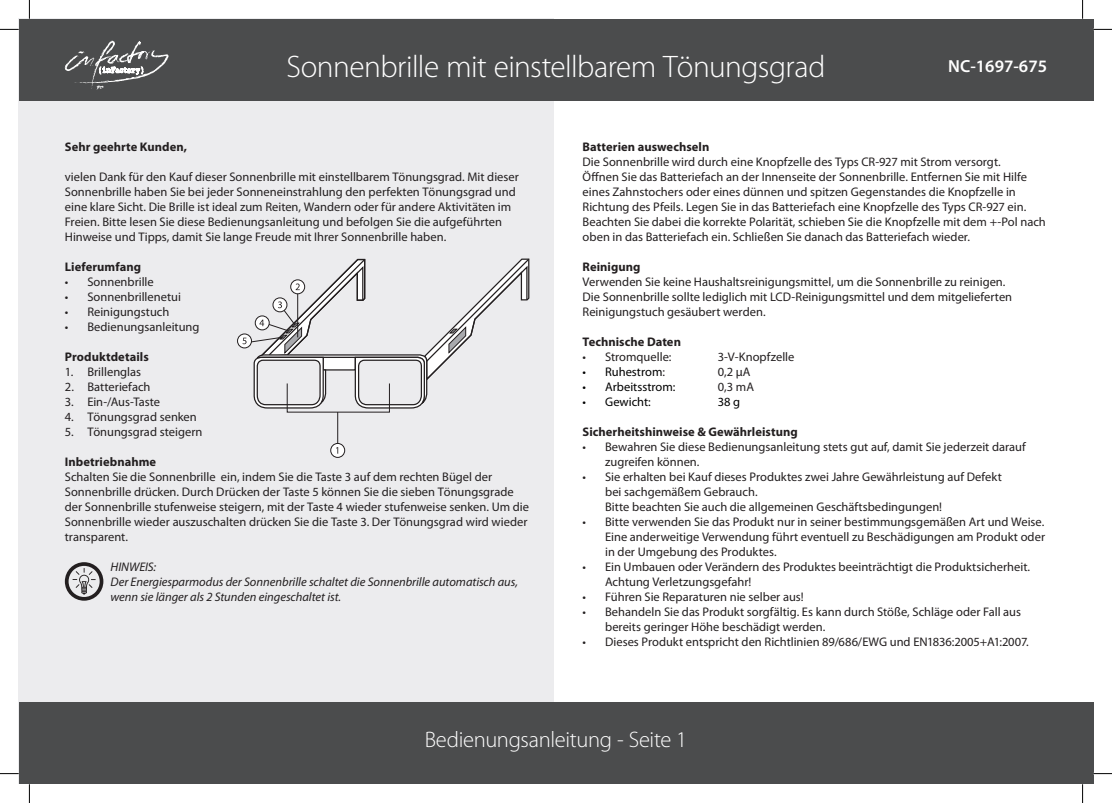
<style>
.page{position:relative;width:1112px;height:803px;background:#fff}
.page>*{position:absolute;margin:0;border:0;box-sizing:border-box;transform-origin:0 0}
.t1{font:300 31.25px "Myriad Pro";letter-spacing:-.02em;color:#fff}
.t2{font:300 22.5px "Myriad Pro";letter-spacing:-.015em;color:#fff}
.t3{font:600 17.5px "Myriad Pro";color:#fff}
.t4{font:12.5px/15px "Myriad Pro";color:#231f20}
.t5{font:700 12.5px "Myriad Pro";letter-spacing:.005em;color:#231f20}
.t6{font:italic 12.5px/15px "Myriad Pro";color:#231f20}
.t7{font:12.5px "Myriad Pro";color:#000}
.s1{color:#231f20}
</style>
<div class="page">
<div style="left:19px;top:19px;width:535px;height:765px;background:#ececee"></div>
<div style="left:19px;top:19px;width:1073px;height:81px;background:#4b4c4d"></div>
<div style="left:19px;top:703px;width:1073px;height:81px;background:#4b4c4d"></div>
<svg style="left:65px;top:562px;width:38px;height:39px"></svg>
<hr style="left:337px;top:412px;width:1px;height:39px;background:#231f20">
<svg style="left:330px;top:443px;width:14px;height:14px"></svg>
<div style="left:330px;top:443px;width:15px;height:15px;border:1px solid #231f20;border-radius:50%"></div>
<svg style="left:336px;top:447px;width:2px;height:7px"></svg>
<svg style="left:237px;top:334px;width:14px;height:14px"></svg>
<div style="left:237px;top:334px;width:15px;height:14px;border:1px solid #231f20;border-radius:50%"></div>
<svg style="left:242px;top:258px;width:288px;height:151px"></svg>
<svg style="left:64px;top:40px;width:105px;height:50px"></svg>
<svg style="left:0;top:29px;width:19px;height:1px"></svg>
<svg style="left:1092px;top:29px;width:19px;height:1px"></svg>
<svg style="left:0;top:773px;width:19px;height:1px"></svg>
<svg style="left:1092px;top:773px;width:19px;height:1px"></svg>
<svg style="left:29px;top:0;width:1px;height:19px"></svg>
<svg style="left:29px;top:784px;width:1px;height:19px"></svg>
<svg style="left:1082px;top:0;width:1px;height:19px"></svg>
<svg style="left:1082px;top:784px;width:1px;height:19px"></svg>
<h1 class="t1" style="left:286px;top:49px;width:540px">Sonnenbrille mit einstellbarem Tönungsgrad</h1>
<h3 class="t3" style="left:948px;top:55px;width:100px">NC-1697-675</h3>
<p class="t5" style="left:65px;top:138px;width:124px">Sehr geehrte Kunden,</p>
<p class="t4" style="left:65px;top:169px;width:455px">vielen Dank für den Kauf dieser Sonnenbrille mit einstellbarem Tönungsgrad. Mit dieser Sonnenbrille haben Sie bei jeder Sonneneinstrahlung den perfekten Tönungsgrad und eine klare Sicht. Die Brille ist ideal zum Reiten, Wandern oder für andere Aktivitäten im Freien. Bitte lesen Sie diese Bedienungsanleitung und befolgen Sie die aufgeführten Hinweise und Tipps, damit Sie lange Freude mit Ihrer Sonnenbrille haben.</p>
<p class="t5" style="left:65px;top:258px;width:78px">Lieferumfang</p>
<p class="t4" style="left:65px;top:274px;width:90px">• Sonnenbrille</p>
<p class="t4" style="left:65px;top:289px;width:118px">• Sonnenbrillenetui</p>
<p class="t4" style="left:65px;top:304px;width:106px">• Reinigungstuch</p>
<p class="t4" style="left:65px;top:319px;width:136px">• Bedienungsanleitung</p>
<p class="t5" style="left:65px;top:348px;width:85px">Produktdetails</p>
<p class="t4" style="left:65px;top:364px;width:78px">1. Brillenglas</p>
<p class="t4" style="left:65px;top:379px;width:87px">2. Batteriefach</p>
<p class="t4" style="left:65px;top:394px;width:97px">3. Ein-/Aus-Taste</p>
<p class="t4" style="left:65px;top:409px;width:133px">4. Tönungsgrad senken</p>
<p class="t4" style="left:65px;top:424px;width:139px">5. Tönungsgrad steigern</p>
<p class="t5" style="left:65px;top:453px;width:93px">Inbetriebnahme</p>
<p class="t4" style="left:65px;top:469px;width:465px">Schalten Sie die Sonnenbrille ein, indem Sie die Taste 3 auf dem rechten Bügel der Sonnenbrille drücken. Durch Drücken der Taste 5 können Sie die sieben Tönungsgrade der Sonnenbrille stufenweise steigern, mit der Taste 4 wieder stufenweise senken. Um die Sonnenbrille wieder auszuschalten drücken Sie die Taste 3. Der Tönungsgrad wird wieder transparent.</p>
<p class="t6" style="left:110px;top:559px;width:409px">Hinweis:<br>Der Energiesparmodus der Sonnenbrille schaltet die Sonnenbrille automatisch aus, wenn sie länger als 2 Stunden eingeschaltet ist.</p>
<p class="t5" style="left:582px;top:138px;width:128px">Batterien auswechseln</p>
<p class="t4" style="left:582px;top:154px;width:464px">Die Sonnenbrille wird durch eine Knopfzelle des Typs CR-927 mit Strom versorgt.<br>Öffnen Sie das Batteriefach an der Innenseite der Sonnenbrille. Entfernen Sie mit Hilfe eines Zahnstochers oder eines dünnen und spitzen Gegenstandes die Knopfzelle in Richtung des Pfeils. Legen Sie in das Batteriefach eine Knopfzelle des Typs CR-927 ein.<br>Beachten Sie dabei die korrekte Polarität, schieben Sie die Knopfzelle mit dem +-Pol nach oben in das Batteriefach ein. Schließen Sie danach das Batteriefach wieder.</p>
<p class="t5" style="left:582px;top:258px;width:59px">Reinigung</p>
<p class="t4" style="left:582px;top:274px;width:431px">Verwenden Sie keine Haushaltsreinigungsmittel, um die Sonnenbrille zu reinigen.<br>Die Sonnenbrille sollte lediglich mit LCD-Reinigungsmittel und dem mitgelieferten<br>Reinigungstuch gesäubert werden.</p>
<p class="t5" style="left:582px;top:333px;width:100px">Technische Daten</p>
<p class="t4" style="left:582px;top:349px;width:90px">• Stromquelle:</p>
<p class="t4" style="left:717px;top:349px;width:78px">3-V-Knopfzelle</p>
<p class="t7" style="left:582px;top:364px;width:84px">• Ruhestrom<span class="s1">:</span></p>
<p class="t4" style="left:717px;top:364px;width:34px">0,2 μA</p>
<p class="t7" style="left:582px;top:379px;width:94px">• Arbeitsstrom:</p>
<p class="t4" style="left:717px;top:379px;width:38px">0,3 mA</p>
<p class="t7" style="left:582px;top:394px;width:70px">• Gewicht:</p>
<p class="t7" style="left:717px;top:394px;width:24px">38 g</p>
<p class="t5" style="left:582px;top:423px;width:217px">Sicherheitshinweise &amp; Gewährleistung</p>
<p class="t4" style="left:605px;top:439px;width:422px;text-indent:-22px">• Bewahren Sie diese Bedienungsanleitung stets gut auf, damit Sie jederzeit darauf zugreifen können.</p>
<p class="t4" style="left:605px;top:469px;width:398px;text-indent:-22px">• Sie erhalten bei Kauf dieses Produktes zwei Jahre Gewährleistung auf Defekt bei sachgemäßem Gebrauch.<br>Bitte beachten Sie auch die allgemeinen Geschäftsbedingungen!</p>
<p class="t4" style="left:605px;top:514px;width:441px;text-align:justify;text-indent:-22px">• Bitte verwenden Sie das Produkt nur in seiner bestimmungsgemäßen Art und Weise.<br>Eine anderweitige Verwendung führt eventuell zu Beschädigungen am Produkt oder in der Umgebung des Produktes.</p>
<p class="t4" style="left:605px;top:559px;width:426px;text-indent:-22px">• Ein Umbauen oder Verändern des Produktes beeinträchtigt die Produktsicherheit.<br>Achtung Verletzungsgefahr!</p>
<p class="t4" style="left:582px;top:589px;width:222px">• Führen Sie Reparaturen nie selber aus!</p>
<p class="t4" style="left:605px;top:604px;width:417px;text-indent:-22px">• Behandeln Sie das Produkt sorgfältig. Es kann durch Stöße, Schläge oder Fall aus bereits geringer Höhe beschädigt werden.</p>
<p class="t4" style="left:582px;top:634px;width:447px">• Dieses Produkt entspricht den Richtlinien 89/686/EWG und EN1836:2005+A1:2007.</p>
<h2 class="t2" style="left:424px;top:727px;width:264px">Bedienungsanleitung - Seite 1</h2>
</div>
